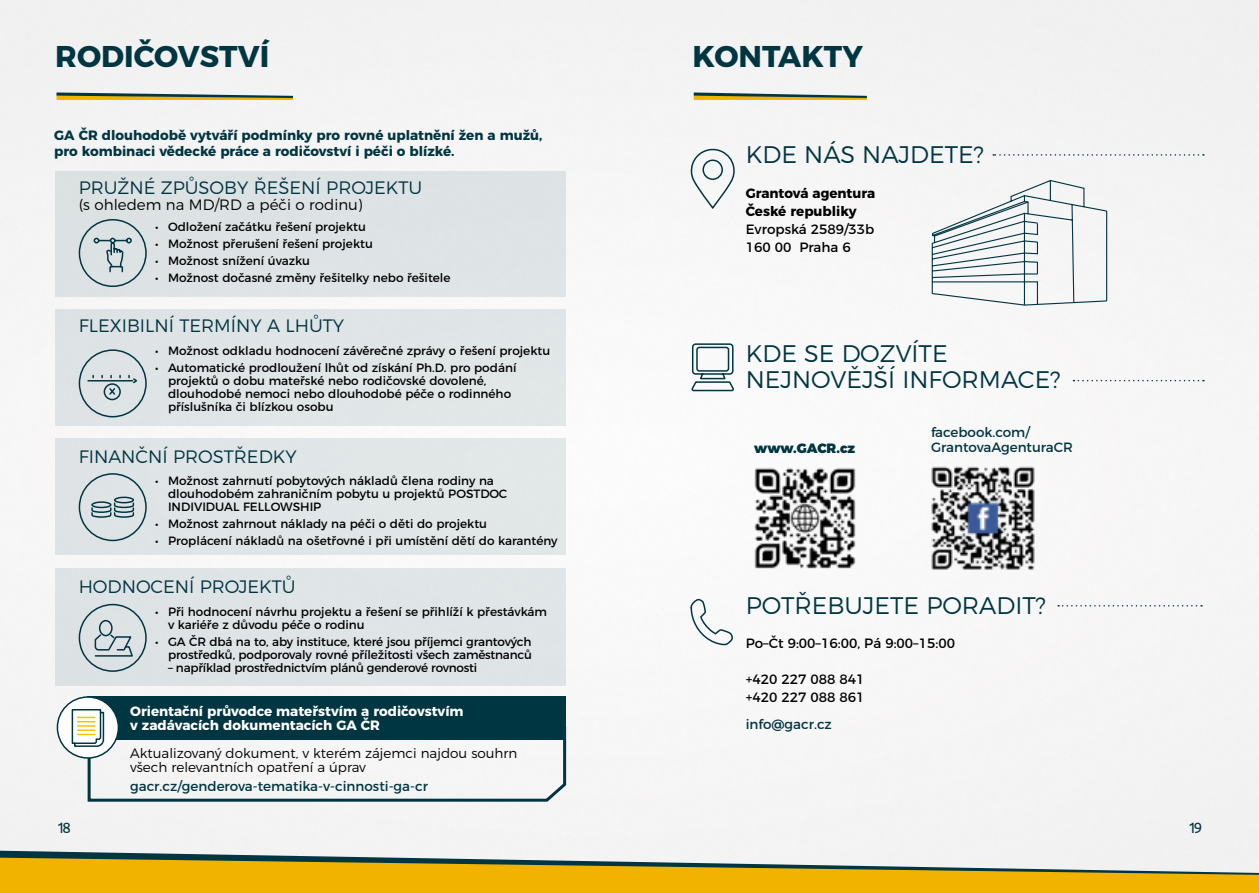
<style>
.page{position:relative;width:1259px;height:893px;background:#fff}
.page>*{position:absolute;margin:0;border:0;box-sizing:border-box;transform-origin:0 0}
.t1{font:700 30px "Montserrat";color:#003542}
.t2{font:300 24px/26px "Montserrat";color:#003542}
.t3{font:300 18px "Montserrat";color:#003542}
.t4{font:300 15px "Montserrat";color:#000}
.t5{font:15px "Ubuntu";color:#003542}
.t6{font:700 13.5px/16.2px "Montserrat";color:#003542}
.t7{font:13.5px/14.5px "Montserrat";color:#003542}
.t8{font:13.5px/18px "Montserrat";color:#000}
.t9{font:300 13.5px/14.5px "Montserrat";color:#000}
.t10{font:700 13.5px/14.5px "Montserrat";color:#fff}
.t11{font:700 13.5px/18px "Montserrat";color:#000}
.t12{font:900 13.5px "Montserrat";color:#003542}
.t13{font:12px/12.9px "Montserrat";color:#000}
.t14{font:12px "Montserrat";letter-spacing:-.02em;color:#000}
</style>
<div class="page">
<div style="left:0;top:0;width:1259px;height:850px;background:#f5f5f5"></div>
<div style="left:0;top:875px;width:1259px;height:18px;background:#f1b300"></div>
<svg style="left:0;top:850px;width:1259px;height:25px"></svg>
<div style="left:55px;top:171px;width:511px;height:126px;background:#dde3e4"></div>
<div style="left:55px;top:310px;width:511px;height:116px;background:#e0e5e7"></div>
<div style="left:55px;top:568px;width:511px;height:118px;background:#dfe4e6"></div>
<svg style="left:56px;top:92px;width:237px;height:8px"></svg>
<svg style="left:93px;top:237px;width:39px;height:36px"></svg>
<div style="left:104px;top:383px;width:17px;height:17px;border:2px solid #003542;border-radius:50%"></div>
<svg style="left:87px;top:374px;width:51px;height:22px"></svg>
<svg style="left:94px;top:619px;width:39px;height:38px"></svg>
<div style="left:79px;top:219px;width:68px;height:68px;border:2px solid #003542;border-radius:50%"></div>
<div style="left:55px;top:439px;width:511px;height:116px;background:#e0e5e7"></div>
<svg style="left:91px;top:496px;width:44px;height:22px"></svg>
<div style="left:79px;top:473px;width:68px;height:68px;border:2px solid #003542;border-radius:50%"></div>
<div style="left:79px;top:349px;width:68px;height:68px;border:2px solid #003542;border-radius:50%"></div>
<div style="left:79px;top:604px;width:68px;height:68px;border:2px solid #003542;border-radius:50%"></div>
<div style="left:88px;top:696px;width:478px;height:44px;background:#003542"></div>
<div style="left:57px;top:697px;width:61px;height:61px;background:#fff;border-radius:50%"></div>
<div style="left:57px;top:696px;width:62px;height:63px;border:2px solid #003542;border-radius:50%"></div>
<svg style="left:71px;top:708px;width:498px;height:95px"></svg>
<svg style="left:1058px;top:605px;width:144px;height:2px"></svg>
<svg style="left:1073px;top:380px;width:131px;height:1px"></svg>
<svg style="left:993px;top:154px;width:211px;height:2px"></svg>
<svg style="left:690px;top:597px;width:44px;height:49px"></svg>
<svg style="left:931px;top:179px;width:177px;height:127px"></svg>
<svg style="left:691px;top:343px;width:44px;height:49px"></svg>
<svg style="left:690px;top:148px;width:46px;height:62px"></svg>
<img style="left:927px;top:463px;width:111px;height:110px">
<img style="left:750px;top:463px;width:110px;height:110px">
<svg style="left:694px;top:92px;width:173px;height:8px"></svg>
<h1 class="t1" style="left:55px;top:32px;width:215px">RODIČOVSTVÍ</h1>
<p class="t6" style="left:54px;top:126px;width:490px">GA ČR dlouhodobě vytváří podmínky pro rovné uplatnění žen a mužů, pro kombinaci vědecké práce a rodičovství i péči o blízké.</p>
<h3 class="t3" style="left:79px;top:173px;width:345px">PRUŽNÉ ZPŮSOBY ŘEŠENÍ PROJEKTU</h3>
<p class="t4" style="left:79px;top:193px;width:285px">(s ohledem na MD/RD a péči o rodinu)</p>
<p class="t13" style="left:155px;top:219px;width:212px">• Odložení začátku řešení projektu</p>
<p class="t13" style="left:155px;top:236px;width:219px">• Možnost přerušení řešení projektu</p>
<p class="t13" style="left:155px;top:253px;width:156px">• Možnost snížení úvazku</p>
<p class="t13" style="left:155px;top:270px;width:297px">• Možnost dočasné změny řešitelky nebo řešitele</p>
<h3 class="t3" style="left:79px;top:311px;width:267px">FLEXIBILNÍ TERMÍNY A LHŮTY</h3>
<p class="t13" style="left:155px;top:343px;width:396px">• Možnost odkladu hodnocení závěrečné zprávy o řešení projektu</p>
<p class="t13" style="left:168px;top:360px;width:350px;text-indent:-13px">• Automatické prodloužení lhůt od získání Ph.D. pro podání projektů o dobu mateřské nebo rodičovské dovolené, dlouhodobé nemoci nebo dlouhodobé péče o rodinného příslušníka či blízkou osobu</p>
<h3 class="t3" style="left:79px;top:443px;width:219px">FINANČNÍ PROSTŘEDKY</h3>
<p class="t13" style="left:168px;top:473px;width:341px;text-indent:-13px">• Možnost zahrnutí pobytových nákladů člena rodiny na dlouhodobém zahraničním pobytu u projektů POSTDOC<br>INDIVIDUAL FELLOWSHIP</p>
<p class="t13" style="left:155px;top:516px;width:333px">• Možnost zahrnout náklady na péči o děti do projektu</p>
<p class="t13" style="left:155px;top:533px;width:404px">• Proplácení nákladů na ošetřovné i při umístění dětí do karantény</p>
<h3 class="t3" style="left:79px;top:572px;width:218px">HODNOCENÍ PROJEKTŮ</h3>
<p class="t13" style="left:168px;top:604px;width:381px;text-indent:-13px">• Při hodnocení návrhu projektu a řešení se přihlíží k přestávkám v kariéře z důvodu péče o rodinu</p>
<p class="t13" style="left:155px;top:634px;width:378px;text-align:right">• GA ČR dbá na to, aby instituce, které jsou příjemci grantových prostředků, podporovaly rovné příležitosti všech zaměstnanců</p>
<p class="t14" style="left:168px;top:658px;width:311px">– například prostřednictvím plánů genderové rovnosti</p>
<p class="t10" style="left:130px;top:702px;width:335px">Orientační průvodce mateřstvím a rodičovstvím v zadávacích dokumentacích GA ČR</p>
<p class="t9" style="left:130px;top:744px;width:389px">Aktualizovaný dokument, v kterém zájemci najdou souhrn všech relevantních opatření a úprav</p>
<p class="t7" style="left:130px;top:778px;width:299px">gacr.cz/genderova-tematika-v-cinnosti-ga-cr</p>
<h1 class="t1" style="left:692px;top:32px;width:172px">KONTAKTY</h1>
<h2 class="t2" style="left:745px;top:139px;width:240px">KDE NÁS NAJDETE?</h2>
<p class="t11" style="left:745px;top:183px;width:131px">Grantová agentura<br>České republiky</p>
<p class="t8" style="left:745px;top:219px;width:130px">Evropská 2589/33b<br>160 00 Praha 6</p>
<h2 class="t2" style="left:745px;top:338px;width:316px">KDE SE DOZVÍTE<br>NEJNOVĚJŠÍ INFORMACE?</h2>
<p class="t12" style="left:754px;top:436px;width:103px">www.GACR.cz</p>
<p class="t7" style="left:931px;top:424px;width:143px">facebook.com/<br>GrantovaAgenturaCR</p>
<h2 class="t2" style="left:745px;top:590px;width:302px">POTŘEBUJETE PORADIT?</h2>
<p class="t8" style="left:745px;top:633px;width:211px">Po–Čt 9:00–16:00, Pá 9:00–15:00</p>
<p class="t8" style="left:745px;top:669px;width:120px">+420 227 088 841 +420 227 088 861</p>
<p class="t7" style="left:745px;top:715px;width:88px">info@gacr.cz</p>
<p class="t5" style="left:57px;top:818px;width:16px">18</p>
<p class="t5" style="left:1188px;top:818px;width:16px">19</p>
</div>
